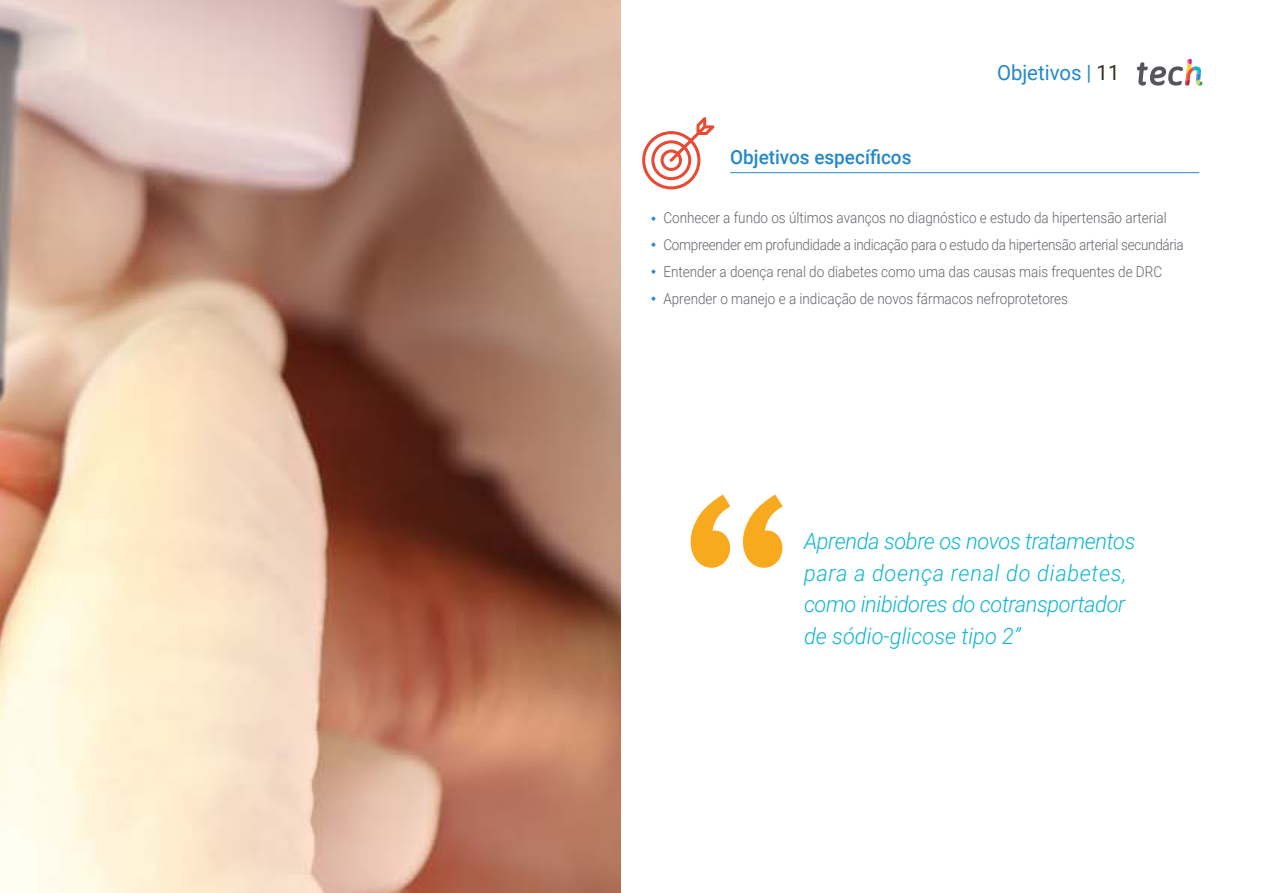
<style>
.page{position:relative;width:1263px;height:893px;background:#fff}
.page>*{position:absolute;margin:0;border:0;box-sizing:border-box;transform-origin:0 0}
.t1{font:italic 300 22.5px/31.5px "Roboto";letter-spacing:-.02em;color:#0fb6cf}
.t2{font:21px "Roboto";color:#2488c9}
.t3{font:500 19.5px "Roboto";color:#2488c9}
.t4{font:300 15px/26.7px "Roboto";color:#61646a;scale:.9 1}
.s1{color:#312e20}
</style>
<div class="page">
<hr style="left:730px;top:172px;width:469px;height:1px;background:#2488c9">
<svg style="left:642px;top:117px;width:72px;height:72px"></svg>
<img style="left:0;top:0;width:621px;height:893px">
<svg style="left:691px;top:495px;width:92px;height:73px"></svg>
<svg style="left:1137px;top:59px;width:65px;height:27px"></svg>
<h3 class="t3" style="left:730px;top:144px;width:183px">Objetivos específicos</h3>
<h2 class="t2" style="left:997px;top:57px;width:124px">Objetivos | <span class="s1">11</span></h2>
<p class="t4" style="left:663px;top:204px;width:580px">Conhecer a fundo os últimos avanços no diagnóstico e estudo da hipertensão arterial Compreender em profundidade a indicação para o estudo da hipertensão arterial secundária Entender a doença renal do diabetes como uma das causas mais frequentes de DRC Aprender o manejo e a indicação de novos fármacos nefroprotetores</p>
<h1 class="t1" style="left:804px;top:524px;width:333px">Aprenda sobre os novos tratamentos para a doença renal do diabetes, como inibidores do cotransportador de sódio-glicose tipo 2”</h1>
</div>
